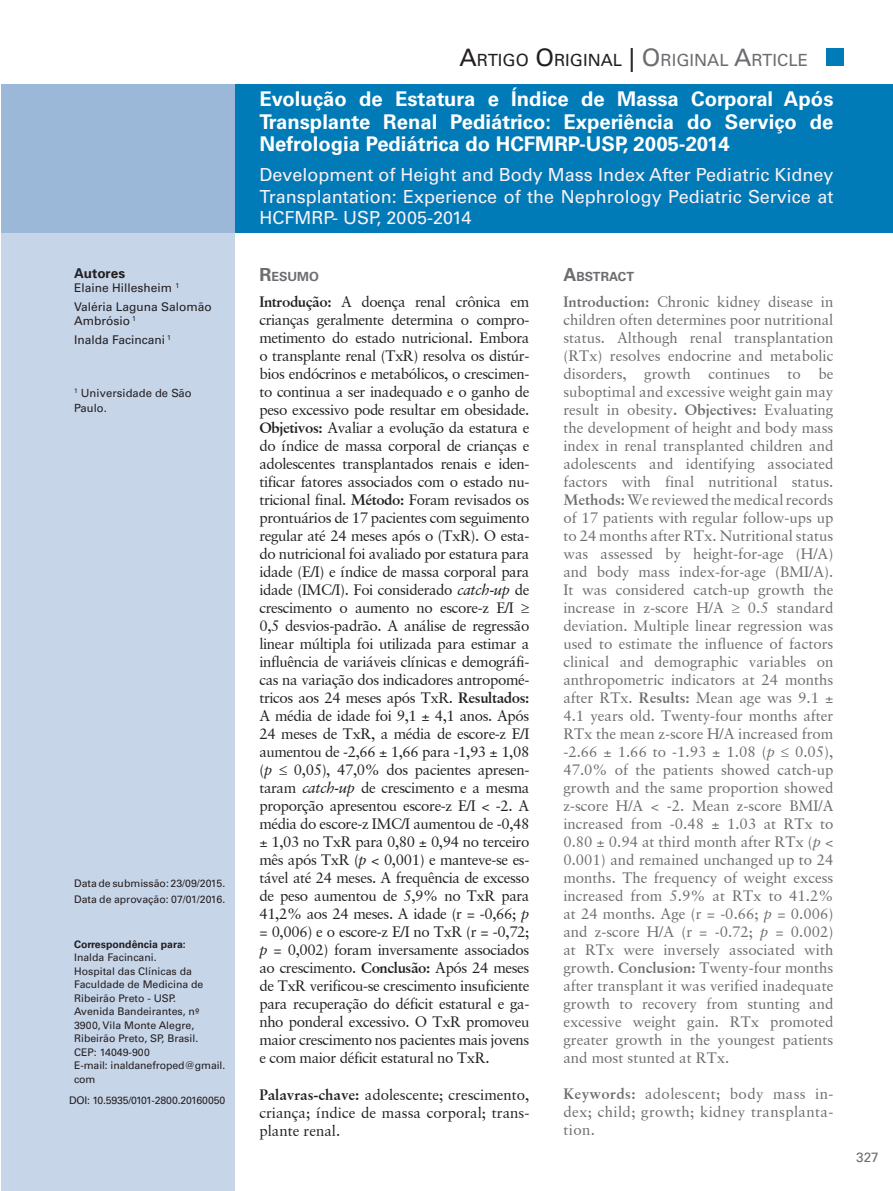
<style>
.page{position:relative;width:893px;height:1191px;background:#fff}
.page>*{position:absolute;margin:0;border:0;box-sizing:border-box;transform-origin:0 0}
.Título_Português{font:700 20.25px/22.5px "Univers LT Std";color:#fff;text-align:justify}
.Title_Inglês{font:18px/21.6px "Univers LT Std";color:#faf1f6;text-align:justify}
.t1{font:16.8px "Univers LT Std";color:#6c6d70}
.Resumo{font:15px/18px "Garamond Retrospective S Si";letter-spacing:-.005em;color:#231f20;text-align:justify}
.Resumo-2{font:15px/18px "Garamond Retrospective S Si";color:#6c6d70;text-align:justify}
.keywords{font:15px/18px "Garamond Retrospective S Si";letter-spacing:.025em;color:#6c6d70;text-align:justify}
.Tópico__Autores{font:13.5px "Univers 65 Bold";color:#231f20}
.t2{font:13.5px "Univers LT Std";color:#6c6d70}
.Intertilulo__Resumo{font:700 12.6px "Univers LT Std";color:#6c6d70}
.Nome_dos_autores{font:12px/14.4px "Univers LT Std";color:#231f20}
.Afiliações{font:11.25px/15px "Univers LT Std";color:#231f20}
.Autor_correspondente{font:10.5px/13.5px "Univers LT Std";color:#231f20}
.Data_de_subs_aprova{font:10.5px "Univers LT Std";color:#231f20}
.Autor_correspondente-2{font:10.5px "Univers LT Std";letter-spacing:-.02em;color:#231f20}
.Correspondência_para{font:700 10.5px "Univers LT Std";color:#231f20}
.s1{font-family:"Calibri"}
.s2{font-size:24px;color:#231f20}
.s3{color:#231f20}
.s4{font-size:24px}
.s5{font-size:18px}
.s6{font-weight:700}
.s7{font-style:italic}
</style>
<div class="page">
<div style="left:1px;top:233px;width:234px;height:958px;background:#c7d5e9"></div>
<div style="left:235px;top:84px;width:658px;height:149px;background:#017bb7"></div>
<div style="left:1px;top:84px;width:234px;height:149px;background:#9bb8d9"></div>
<div style="left:826px;top:49px;width:17px;height:17px;background:#017bb7"></div>
<p class="Tópico__Autores" style="left:74px;top:265px;width:53px">Autores</p>
<p class="Nome_dos_autores" style="left:74px;top:281px;width:107px">Elaine Hillesheim <sup>1</sup></p>
<p class="Nome_dos_autores" style="left:74px;top:299px;width:139px">Valéria Laguna Salomão<br>Ambrósio <sup>1</sup></p>
<p class="Nome_dos_autores" style="left:74px;top:332px;width:98px">Inalda Facincani <sup>1</sup></p>
<p class="Afiliações" style="left:74px;top:385px;width:119px"><sup>1</sup> Universidade de São<br>Paulo.</p>
<p class="Data_de_subs_aprova" style="left:74px;top:877px;width:153px">Data de submissão: 23/09/2015.</p>
<p class="Data_de_subs_aprova" style="left:74px;top:892px;width:153px">Data de aprovação: 07/01/2016.</p>
<p class="Correspondência_para" style="left:74px;top:938px;width:113px">Correspondência para:</p>
<p class="Autor_correspondente" style="left:74px;top:950px;width:84px">Inalda Facincani.</p>
<p class="Autor_correspondente" style="left:74px;top:964px;width:131px">Hospital das Clínicas da<br>Faculdade de Medicina de<br>Ribeirão Preto - USP.</p>
<p class="Autor_correspondente" style="left:74px;top:1004px;width:127px">Avenida Bandeirantes, n<span class="s1">º<br></span>3900, Vila Monte Alegre,<br>Ribeirão Preto, SP, Brasil.</p>
<p class="Autor_correspondente" style="left:74px;top:1045px;width:77px">CEP: 14049-900</p>
<p class="Autor_correspondente" style="left:74px;top:1058px;width:153px">E-mail: inaldanefroped@gmail. com</p>
<p class="Autor_correspondente-2" style="left:69px;top:1094px;width:158px">DOI: 10.5935/0101-2800.20160050</p>
<p class="t1" style="left:460px;top:50px;width:350px"><span class="s2">A</span><span class="s3">RTIGO</span> <span class="s2">O</span><span class="s3">RIGINAL</span> <span class="s2">|</span> <span class="s4">O</span>RIGINAL <span class="s4">A</span>RTICLE</p>
<p class="Título_Português" style="left:259px;top:88px;width:576px">Evolução de Estatura e Índice de Massa Corporal Após Transplante Renal Pediátrico: Experiência do Serviço de Nefrologia Pediátrica do HCFMRP-USP, 2005-2014</p>
<p class="Title_Inglês" style="left:259px;top:164px;width:576px">Development of Height and Body Mass Index After Pediatric Kidney Transplantation: Experience of the Nephrology Pediatric Service at HCFMRP- USP, 2005-2014</p>
<p class="Intertilulo__Resumo" style="left:259px;top:269px;width:61px"><span class="s5">R</span>ESUMO</p>
<p class="Resumo" style="left:259px;top:293px;width:272px"><span class="s6">Introdução:</span> A doença renal crônica em crianças geralmente determina o compro&shy;metimento do estado nutricional. Embora o transplante renal (TxR) resolva os distúr&shy;bios endócrinos e metabólicos, o crescimen&shy;to continua a ser inadequado e o ganho de peso excessivo pode resultar em obesidade.<br><span class="s6">Objetivos:</span> Avaliar a evolução da estatura e do índice de massa corporal de crianças e adolescentes transplantados renais e iden&shy;tificar fatores associados com o estado nu&shy;tricional final. <span class="s6">Método:</span> Foram revisados os prontuários de 17 pacientes com seguimento regular até 24 meses após o (TxR). O esta&shy;do nutricional foi avaliado por estatura para idade (E/I) e índice de massa corporal para idade (IMC/I). Foi considerado <span class="s7">catch-up</span> de crescimento o aumento no escore-z E/I ≥ 0,5 desvios-padrão. A análise de regressão linear múltipla foi utilizada para estimar a influência de variáveis clínicas e demográfi&shy;cas na variação dos indicadores antropomé&shy;tricos aos 24 meses após TxR. <span class="s6">Resultados:<br></span>A média de idade foi 9,1 ± 4,1 anos. Após 24 meses de TxR, a média de escore-z E/I aumentou de -2,66 ± 1,66 para -1,93 ± 1,08 (<span class="s7">p</span> ≤ 0,05), 47,0% dos pacientes apresen&shy;taram <span class="s7">catch-up</span> de crescimento e a mesma proporção apresentou escore-z E/I &lt; -2. A média do escore-z IMC/I aumentou de -0,48 ± 1,03 no TxR para 0,80 ± 0,94 no terceiro mês após TxR (<span class="s7">p</span> &lt; 0,001) e manteve-se es&shy;tável até 24 meses. A frequência de excesso de peso aumentou de 5,9% no TxR para 41,2% aos 24 meses. A idade (r = -0,66; <span class="s7">p </span>= 0,006) e o escore-z E/I no TxR (r = -0,72; <span class="s7">p</span> = 0,002) foram inversamente associados ao crescimento. <span class="s6">Conclusão:</span> Após 24 meses de TxR verificou-se crescimento insuficiente para recuperação do déficit estatural e ga&shy;nho ponderal excessivo. O TxR promoveu maior crescimento nos pacientes mais jovens e com maior déficit estatural no TxR.</p>
<p class="Resumo" style="left:259px;top:1086px;width:272px"><span class="s6">Palavras-chave:</span> adolescente; crescimento, criança; índice de massa corporal; trans&shy;plante renal.</p>
<p class="Intertilulo__Resumo" style="left:563px;top:269px;width:72px"><span class="s5">A</span>BSTRACT</p>
<p class="Resumo-2" style="left:563px;top:293px;width:272px"><span class="s6">Introduction:</span> Chronic kidney disease in children often determines poor nutritional status. Although renal transplantation (RTx) resolves endocrine and metabolic disorders, growth continues to be suboptimal and excessive weight gain may result in obesity<span class="s6">. Objectives:</span> Evaluating the development of height and body mass index in renal transplanted children and adolescents and identifying associated factors with final nutritional status.<br><span class="s6">Methods:</span> We reviewed the medical records of 17 patients with regular follow-ups up to 24 months after RTx. Nutritional status was assessed by height-for-age (H/A) and body mass index-for-age (BMI/A).<br>It was considered catch-up growth the increase in z-score H/A ≥ 0.5 standard deviation. Multiple linear regression was used to estimate the influence of factors clinical and demographic variables on anthropometric indicators at 24 months after RTx. <span class="s6">Results:</span> Mean age was 9.1 ± 4.1 years old. Twenty-four months after RTx the mean z-score H/A increased from -2.66 ± 1.66 to -1.93 ± 1.08 (<span class="s7">p</span> ≤ 0.05), 47.0% of the patients showed catch-up growth and the same proportion showed z-score H/A &lt; -2. Mean z-score BMI/A increased from -0.48 ± 1.03 at RTx to 0.80 ± 0.94 at third month after RTx (<span class="s7">p</span> &lt; 0.001) and remained unchanged up to 24 months. The frequency of weight excess increased from 5.9% at RTx to 41.2% at 24 months. Age (r = -0.66; <span class="s7">p</span> = 0.006) and z-score H/A (r = -0.72; <span class="s7">p</span> = 0.002) at RTx were inversely associated with growth. <span class="s6">Conclusion:</span> Twenty-four months after transplant it was verified inadequate growth to recovery from stunting and excessive weight gain. RTx promoted greater growth in the youngest patients and most stunted at RTx.</p>
<p class="keywords" style="left:563px;top:1085px;width:271px"><span class="s6">Keywords:</span> adolescent; body mass in&shy;dex; child; growth; kidney transplanta&shy;tion.</p>
<p class="t2" style="left:856px;top:1149px;width:24px">327</p>
</div>
